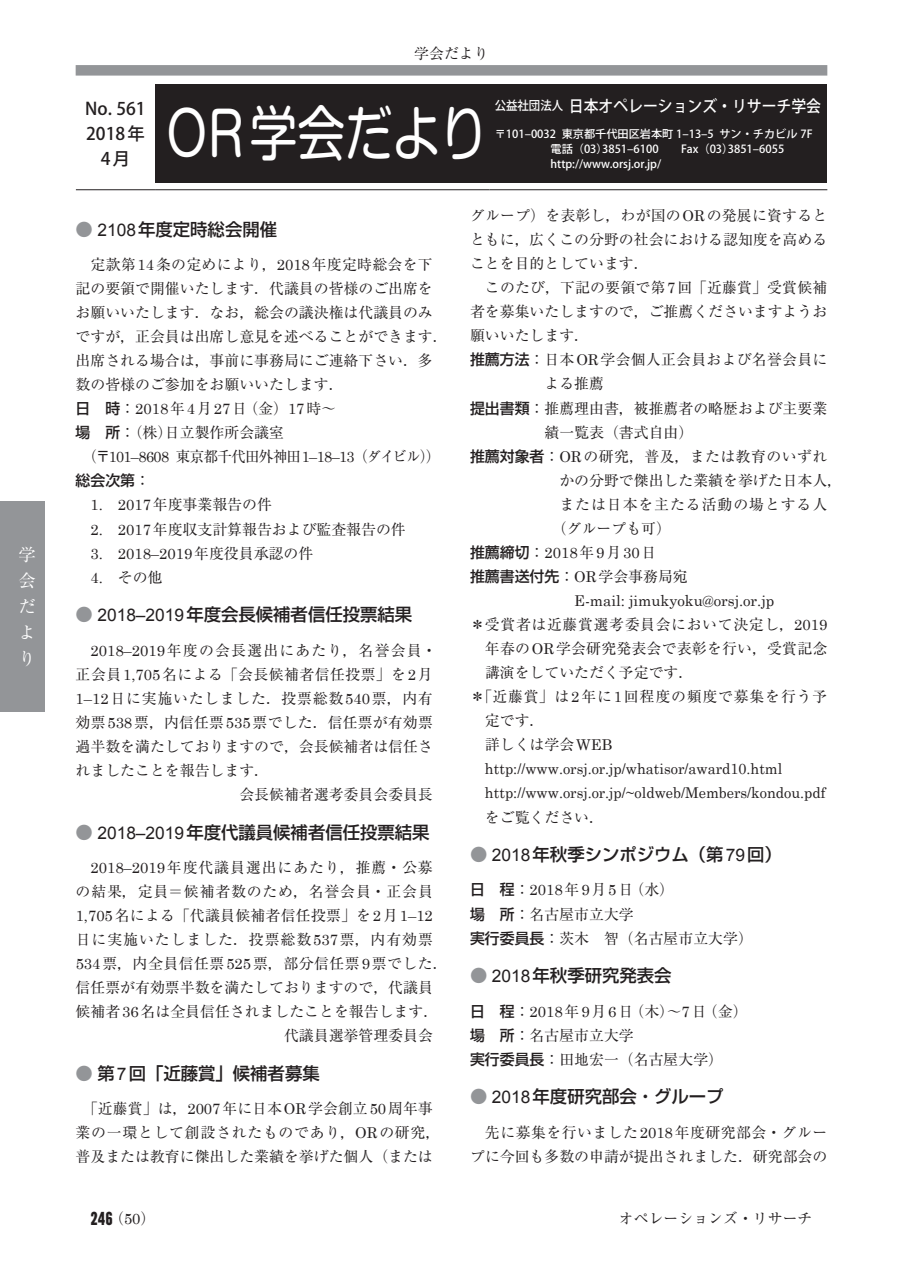
<style>
.page{position:relative;width:903px;height:1275px;background:#fff}
.page>*{position:absolute;margin:0;border:0;box-sizing:border-box;transform-origin:0 0}
.t1{font:59.5px "Shin M Go Pr 6 N";color:#fff;scale:.8 1}
.t2{font:500 17.32px "Shin Go Pr 6";color:#231f20}
.t3{font:500 17.32px/24.8px "Koz Go Pr 6 N";color:#231f20;text-align:center}
.t4{font:17.32px/26.1px "Ryumin Pr 6";color:#fff}
.t5{font:500 16.1px "Koz Go Pr 6 N";color:#fff;scale:.92 1}
.t6{font:14.88px/24.2px "Ryumin Pr 6";color:#231f20}
.t7{font:14.88px/24.2px "Century Schoolbook";color:#231f20}
.t8{font:14.88px "Ryumin Pr 6";letter-spacing:.03em;color:#231f20}
.t9{font:14.88px/24px "Ryumin Pr 6";letter-spacing:-.025em;color:#231f20}
.t10{font:14.88px "Ryumin Pr 6";letter-spacing:.055em;color:#231f20}
.t11{font:14.88px "Ryumin Pr 6";letter-spacing:.065em;color:#231f20}
.t12{font:14.88px "Ryumin Pr 6";letter-spacing:.035em;color:#231f20}
.t13{font:14.88px "Ryumin Pr 6";letter-spacing:.08em;color:#231f20}
.t14{font:14.88px "Ryumin Pr 6";letter-spacing:.05em;color:#231f20}
.t15{font:14.88px "Ryumin Pr 6";letter-spacing:.06em;color:#231f20}
.t16{font:14.88px "Ryumin Pr 6";letter-spacing:.045em;color:#231f20}
.t17{font:14.88px "MO Suuji HC H Gn";color:#231f20}
.t18{font:500 14.88px "Shin Go Pr 6";color:#231f20}
.t19{font:500 11.2px/14.9px "Koz Go Pr 6 N";color:#fff}
.s1{font-size:12.42px}
.s2{color:#939598}
.s3{font-family:"Arial";font-weight:400}
.s4{font-family:"Century Schoolbook"}
.s5{font-family:"Koz Min Pro"}
.s6{font-family:"Shin Go Pr 6";font-weight:500}
.s7{font-family:"Ryumin Pr 6"}
</style>
<div class="page">
<div style="left:76px;top:65px;width:751px;height:11px;background:#939598"></div>
<div style="left:0;top:501px;width:45px;height:210px;background:#939598"></div>
<div style="left:155px;top:84px;width:334px;height:98px;background:#231f20"></div>
<div style="left:489px;top:84px;width:338px;height:98px;background:#231f20"></div>
<hr style="left:76px;top:189px;width:79px;height:1px;background:#231f20">
<hr style="left:155px;top:189px;width:334px;height:1px;background:#231f20">
<hr style="left:489px;top:189px;width:338px;height:1px;background:#231f20">
<p class="t4" style="left:19px;top:540px;width:18px">学会だより</p>
<p class="t6" style="left:414px;top:41px;width:76px">学会だより</p>
<p class="t3" style="left:85px;top:97px;width:62px">No. 561<br>2018 年<br>4月</p>
<h1 class="t1" style="left:166px;top:85px;width:404px">OR学会だより</h1>
<p class="t5" style="left:495px;top:97px;width:356px"><span class="s1">公益社団法人</span> 日本オペレーションズ・リサーチ学会</p>
<p class="t19" style="left:550px;top:127px;width:264px;text-indent:-56px">〒101–0032 東京都千代田区岩本町 1–13–5 サン・チカビル 7F電話（03）3851–6100　　Fax （03）3851–6055 http://www.orsj.or.jp/</p>
<p class="t2" style="left:76px;top:215px;width:203px"><span class="s2">●</span> <span class="s3">2108</span>年度定時総会開催</p>
<p class="t6" style="left:76px;top:251px;width:374px;text-indent:15px">定款第<span class="s4">14</span>条の定めにより<span class="s5">，</span><span class="s4">2018</span>年度定時総会を下記の要領で開催いたします<span class="s5">．</span>代議員の皆様のご出席をお願いいたします<span class="s5">．</span>なお<span class="s5">，</span>総会の議決権は代議員のみですが<span class="s5">，</span>正会員は出席し意見を述べることができます<span class="s5">．</span>出席される場合は<span class="s5">，</span>事前に事務局にご連絡下さい<span class="s5">．</span>多数の皆様のご参加をお願いいたします<span class="s5">．</span></p>
<p class="t7" style="left:76px;top:396px;width:262px"><span class="s6">日　時</span><span class="s5">：</span>2018<span class="s7">年</span>4<span class="s7">月</span>27<span class="s7">日（金）</span>17<span class="s7">時～</span></p>
<p class="t9" style="left:82px;top:420px;width:359px;text-indent:-7px"><span class="s6">場　所</span><span class="s5">：</span>（株）日立製作所会議室<br>（〒<span class="s4">101–8608</span> 東京都千代田外神田<span class="s4">1–18–13</span>（ダイビル））</p>
<p class="t18" style="left:76px;top:469px;width:76px">総会次第<span class="s5">：</span></p>
<p class="t6" style="left:91px;top:492px;width:183px"><span class="s4">1. 2017</span>年度事業報告の件</p>
<p class="t6" style="left:91px;top:516px;width:317px"><span class="s4">2. 2017</span>年度収支計算報告および監査報告の件</p>
<p class="t7" style="left:91px;top:540px;width:224px">3. 2018–2019<span class="s7">年度役員承認の件</span></p>
<p class="t6" style="left:91px;top:564px;width:73px"><span class="s4">4.</span>　その他</p>
<p class="t2" style="left:76px;top:600px;width:338px"><span class="s2">●</span> <span class="s3">2018–2019</span>年度会長候補者信任投票結果</p>
<p class="t13" style="left:91px;top:638px;width:348px"><span class="s4">2018–2019</span>年度の会長選出にあたり<span class="s5">，</span>名誉会員<span class="s5">・</span></p>
<p class="t8" style="left:76px;top:662px;width:359px">正会員<span class="s4">1,705</span>名による「会長候補者信任投票」を<span class="s4">2</span>月</p>
<p class="t14" style="left:76px;top:686px;width:359px"><span class="s4">1–12</span>日に実施いたしました<span class="s5">．</span>投票総数<span class="s4">540</span>票<span class="s5">，</span>内有</p>
<p class="t6" style="left:76px;top:709px;width:359px">効票<span class="s4">538</span>票<span class="s5">，</span>内信任票<span class="s4">535</span>票でした<span class="s5">．</span>信任票が有効票</p>
<p class="t6" style="left:76px;top:733px;width:359px">過半数を満たしておりますので<span class="s5">，</span>会長候補者は信任さ</p>
<p class="t6" style="left:76px;top:757px;width:195px">れましたことを報告します<span class="s5">．</span></p>
<p class="t6" style="left:239px;top:781px;width:195px">会長候補者選考委員会委員長</p>
<p class="t2" style="left:76px;top:818px;width:355px"><span class="s2">●</span> <span class="s3">2018–2019</span>年度代議員候補者信任投票結果</p>
<p class="t15" style="left:91px;top:856px;width:344px"><span class="s4">2018–2019</span>年度代議員選出にあたり<span class="s5">，</span>推薦<span class="s5">・</span>公募</p>
<p class="t10" style="left:76px;top:880px;width:359px">の結果<span class="s5">，</span>定員<span class="s5">＝</span>候補者数のため<span class="s5">，</span>名誉会員<span class="s5">・</span>正会員</p>
<p class="t6" style="left:76px;top:903px;width:359px"><span class="s4">1,705</span>名による「代議員候補者信任投票」を<span class="s4">2</span>月<span class="s4">1–12</span></p>
<p class="t11" style="left:76px;top:928px;width:359px">日に実施いたしました<span class="s5">．</span>投票総数<span class="s4">537</span>票<span class="s5">，</span>内有効票</p>
<p class="t12" style="left:76px;top:952px;width:374px"><span class="s4">534</span>票<span class="s5">，</span>内全員信任票<span class="s4">525</span>票<span class="s5">，</span>部分信任票<span class="s4">9</span>票でした<span class="s5">．</span></p>
<p class="t6" style="left:76px;top:975px;width:359px">信任票が有効票半数を満たしておりますので<span class="s5">，</span>代議員</p>
<p class="t6" style="left:76px;top:999px;width:364px">候補者<span class="s4">36</span>名は全員信任されましたことを報告します<span class="s5">．</span></p>
<p class="t6" style="left:284px;top:1023px;width:150px">代議員選挙管理委員会</p>
<p class="t2" style="left:76px;top:1059px;width:246px"><span class="s2">●</span> 第<span class="s3">7</span>回「近藤賞」候補者募集</p>
<p class="t6" style="left:76px;top:1096px;width:366px;text-align:center">「近藤賞」は<span class="s5">，</span><span class="s4">2007</span>年に日本<span class="s4">OR</span>学会創立<span class="s4">50</span>周年事業の一環として創設されたものであり<span class="s5">，</span><span class="s4">OR</span>の研究<span class="s5">，</span>普及または教育に傑出した業績を挙げた個人（または</p>
<p class="t6" style="left:470px;top:203px;width:359px;text-align:justify">グループ）を表彰し<span class="s5">，</span>わが国の<span class="s4">OR</span>の発展に資するとともに<span class="s5">，</span>広くこの分野の社会における認知度を高めることを目的としています<span class="s5">．</span></p>
<p class="t6" style="left:485px;top:275px;width:344px">このたび<span class="s5">，</span>下記の要領で第<span class="s4">7</span>回「近藤賞」受賞候補</p>
<p class="t6" style="left:470px;top:299px;width:359px">者を募集いたしますので<span class="s5">，</span>ご推薦くださいますようお</p>
<p class="t6" style="left:470px;top:323px;width:121px">願いいたします<span class="s5">．</span></p>
<p class="t6" style="left:470px;top:347px;width:359px"><span class="s6">推薦方法</span><span class="s5">：</span>日本<span class="s4">OR</span>学会個人正会員および名誉会員に</p>
<p class="t6" style="left:544px;top:371px;width:61px">よる推薦</p>
<p class="t6" style="left:470px;top:395px;width:359px"><span class="s6">提出書類</span><span class="s5">：</span>推薦理由書<span class="s5">，</span>被推薦者の略歴および主要業</p>
<p class="t6" style="left:544px;top:419px;width:150px">績一覧表（書式自由）</p>
<p class="t8" style="left:470px;top:444px;width:359px"><span class="s6">推薦対象者</span><span class="s5">：</span> <span class="s4">OR</span>の研究<span class="s5">，</span>普及<span class="s5">，</span>または教育のいずれ</p>
<p class="t6" style="left:559px;top:467px;width:284px">かの分野で傑出した業績を挙げた日本人<span class="s5">，</span></p>
<p class="t11" style="left:559px;top:493px;width:269px">または日本を主たる活動の場とする人</p>
<p class="t6" style="left:552px;top:515px;width:121px">（グループも可）</p>
<p class="t7" style="left:470px;top:539px;width:188px"><span class="s6">推薦締切</span><span class="s5">：</span>2018<span class="s7">年</span>9<span class="s7">月</span>30<span class="s7">日</span></p>
<p class="t6" style="left:470px;top:564px;width:234px"><span class="s6">推薦書送付先</span><span class="s5">：</span> <span class="s4">OR</span>学会事務局宛　</p>
<p class="t7" style="left:574px;top:587px;width:202px">E-mail: jimukyoku@orsj.or.jp</p>
<p class="t16" style="left:470px;top:613px;width:359px">＊受賞者は近藤賞選考委員会において決定し<span class="s5">，</span><span class="s4">2019</span></p>
<p class="t6" style="left:485px;top:636px;width:344px">年春の<span class="s4">OR</span>学会研究発表会で表彰を行い<span class="s5">，</span>受賞記念</p>
<p class="t6" style="left:485px;top:660px;width:210px">講演をしていただく予定です<span class="s5">．</span></p>
<p class="t10" style="left:470px;top:685px;width:359px">＊「近藤賞」は<span class="s4">2</span>年に<span class="s4">1</span>回程度の頻度で募集を行う予</p>
<p class="t6" style="left:485px;top:708px;width:61px">定です<span class="s5">．</span></p>
<p class="t6" style="left:485px;top:732px;width:129px">詳しくは学会<span class="s4">WEB</span></p>
<p class="t7" style="left:485px;top:756px;width:342px">http://www.orsj.or.jp/whatisor/award10.html http://www.orsj.or.jp/~oldweb/Members/kondou.pdf</p>
<p class="t6" style="left:485px;top:804px;width:121px">をご覧ください<span class="s5">．</span></p>
<p class="t2" style="left:470px;top:840px;width:313px"><span class="s2">●</span> <span class="s3">2018</span>年秋季シンポジウム（第<span class="s3">79</span>回）</p>
<p class="t7" style="left:470px;top:877px;width:206px"><span class="s6">日　程</span><span class="s5">：</span>2018<span class="s7">年</span>9<span class="s7">月</span>5<span class="s7">日（水）</span></p>
<p class="t6" style="left:470px;top:901px;width:284px"><span class="s6">場　所</span><span class="s5">：</span>名古屋市立大学<br><span class="s6">実行委員長</span><span class="s5">：</span>茨木　智（名古屋市立大学）</p>
<p class="t2" style="left:470px;top:961px;width:203px"><span class="s2">●</span> <span class="s3">2018</span>年秋季研究発表会</p>
<p class="t6" style="left:470px;top:998px;width:279px"><span class="s6">日　程</span><span class="s5">：</span><span class="s4">2018</span>年<span class="s4">9</span>月<span class="s4">6</span>日（木）～<span class="s4">7</span>日（金）<span class="s6">場　所</span><span class="s5">：</span>名古屋市立大学<br><span class="s6">実行委員長</span><span class="s5">：</span>田地宏一（名古屋大学）</p>
<p class="t2" style="left:470px;top:1082px;width:255px"><span class="s2">●</span> <span class="s3">2018</span>年度研究部会<span class="s5">・</span>グループ</p>
<p class="t6" style="left:470px;top:1119px;width:359px;text-align:right">先に募集を行いました<span class="s4">2018</span>年度研究部会<span class="s5">・</span>グループに今回も多数の申請が提出されました<span class="s5">．</span>研究部会の</p>
<p class="t17" style="left:91px;top:1211px;width:66px">246<span class="s7">（</span><span class="s4">50</span><span class="s7">）</span></p>
<p class="t6" style="left:619px;top:1205px;width:195px">オペレーションズ<span class="s5">・</span>リサーチ</p>
</div>
